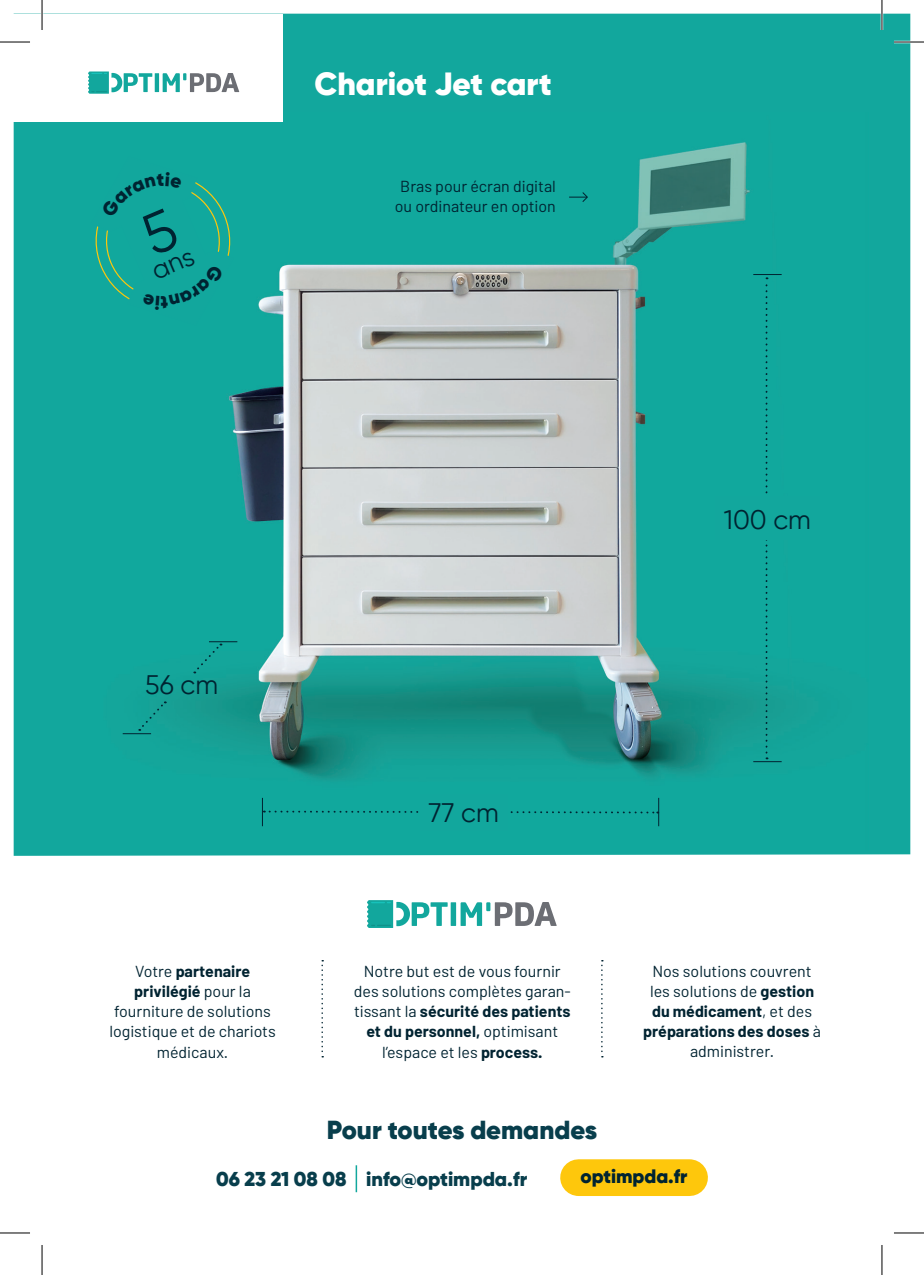
<style>
.page{position:relative;width:924px;height:1275px;background:#fff}
.page>*{position:absolute;margin:0;border:0;box-sizing:border-box;transform-origin:0 0}
.t1{font:900 32px "Gilroy";color:#fff}
.t2{font:26.8px "Gilroy";color:#002331}
.t3{font:26.2px "Gilroy";color:#002331}
.t4{font:900 26px "Gilroy";color:#083e4c}
.t5{font:900 20px "Gilroy";color:#083e4c}
.t6{font:900 19.4px "Gilroy";color:#002331}
.t7{font:16px/20px "Barlow";color:#002331;text-align:center}
.s1{font-weight:700}
</style>
<div class="page">
<div style="left:14px;top:14px;width:895px;height:842px;background:#12a79d"></div>
<img style="left:81px;top:113px;width:787px;height:737px">
<div style="left:314px;top:72px;width:320px;height:25px;background:#12a79d"></div>
<div style="left:14px;top:14px;width:268px;height:107px;background:#fff"></div>
<hr style="left:155px;top:73px;width:4px;height:19px;background:#12a79d">
<svg style="left:88px;top:71px;width:64px;height:23px"></svg>
<svg style="left:162px;top:73px;width:77px;height:19px"></svg>
<div style="left:450px;top:902px;width:6px;height:24px;background:#12a79d"></div>
<svg style="left:367px;top:900px;width:80px;height:28px"></svg>
<svg style="left:460px;top:902px;width:96px;height:24px"></svg>
<svg style="left:321px;top:960px;width:2px;height:97px"></svg>
<svg style="left:601px;top:960px;width:1px;height:97px"></svg>
<hr style="left:355px;top:1165px;width:2px;height:27px;background:#12a79d">
<div style="left:578px;top:1159px;width:111px;height:37px;background:#fec70c"></div>
<div style="left:714px;top:497px;width:105px;height:43px;background:#12a79d"></div>
<svg style="left:753px;top:274px;width:28px;height:488px;background:#11a399"></svg>
<div style="left:420px;top:793px;width:87px;height:37px;background:#12a79d"></div>
<div style="left:262px;top:798px;width:397px;height:28px;background:#11a89d"></div>
<svg style="left:194px;top:641px;width:43px;height:32px"></svg>
<svg style="left:123px;top:701px;width:43px;height:33px"></svg>
<svg style="left:569px;top:191px;width:19px;height:12px"></svg>
<hr style="left:893px;top:41px;width:30px;height:2px;background:#fff">
<hr style="left:880px;top:0;width:2px;height:30px;background:#fff">
<hr style="left:0;top:42px;width:30px;height:1px;background:#000">
<hr style="left:893px;top:42px;width:30px;height:1px;background:#000">
<hr style="left:0;top:1232px;width:30px;height:1px;background:#000">
<hr style="left:893px;top:1232px;width:30px;height:1px;background:#000">
<hr style="left:42px;top:0;width:1px;height:30px;background:#000">
<hr style="left:42px;top:1245px;width:1px;height:30px;background:#000">
<hr style="left:881px;top:0;width:1px;height:30px;background:#000">
<hr style="left:881px;top:1245px;width:1px;height:30px;background:#000">
<div style="left:87px;top:155px;width:152px;height:172px;background:#11a89d"></div>
<h3 class="t3" style="left:147px;top:257px;width:45px;rotate:-23deg"><sup>5</sup>ans</h3>
<h1 class="t1" style="left:314px;top:63px;width:238px">Chariot Jet cart</h1>
<p class="t7" style="left:395px;top:175px;width:162px">Bras pour écran digital ou ordinateur en option</p>
<h2 class="t2" style="left:145px;top:668px;width:74px">56 cm</h2>
<h2 class="t2" style="left:428px;top:796px;width:72px">77 cm</h2>
<h2 class="t2" style="left:723px;top:503px;width:88px">100 cm</h2>
<p class="t7" style="left:109px;top:961px;width:168px">Votre <span class="s1">partenaire privilégié</span> pour la fourniture de solutions logistique et de chariots médicaux.</p>
<p class="t7" style="left:643px;top:960px;width:179px">Nos solutions couvrent les solutions de <span class="s1">gestion du médicament</span>, et des <span class="s1">préparations des doses</span> à administrer.</p>
<p class="t7" style="left:353px;top:961px;width:218px">Notre but est de vous fournir des solutions complètes garan&shy;tissant la <span class="s1">sécurité des patients et du personnel,</span> optimisant l’espace et les <span class="s1">process.</span></p>
<h3 class="t4" style="left:327px;top:1113px;width:271px">Pour toutes demandes</h3>
<p class="t5" style="left:216px;top:1166px;width:312px">06 23 21 08 08 info@optimpda.fr</p>
<p class="t6" style="left:580px;top:1163px;width:109px">optimpda.fr</p>
</div>
